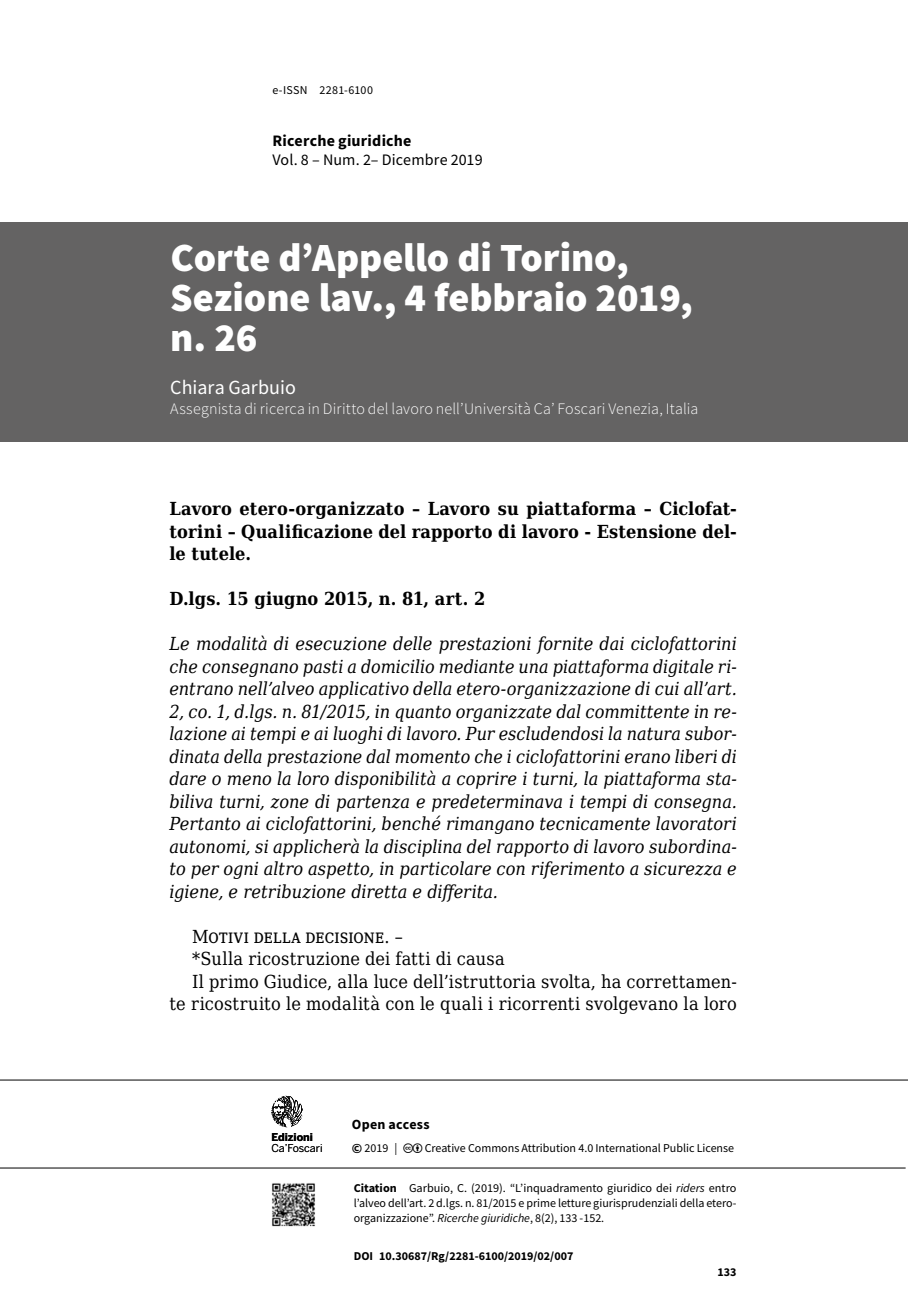
<style>
.page{position:relative;width:908px;height:1304px;background:#fff}
.page>*{position:absolute;margin:0;border:0;box-sizing:border-box;transform-origin:0 0}
.t1{font:900 40px/40px "Source Sans Pro";color:#fff}
.t2{font:20px "Source Sans Pro";color:#fff}
.t3{font:italic 18px/22.4px "DejaVu Serif Condensed";color:#000;text-align:justify}
.t4{font:18px "DejaVu Serif Condensed";letter-spacing:.01em;color:#000}
.t5{font:700 18px/22.4px "DejaVu Serif Condensed";color:#000;text-align:justify}
.t6{font:18px "ECF Serif Condensed SC";letter-spacing:.005em;color:#000}
.t7{font:300 16px "Source Sans Pro";letter-spacing:.01em;color:#fff}
.t8{font:16px "Source Sans Pro";letter-spacing:.01em;color:#000}
.t9{font:700 16px "Source Sans Pro";letter-spacing:.015em;color:#000}
.t10{font:700 14px "Source Sans Pro";letter-spacing:.02em;color:#000}
.t11{font:12px/15px "Source Sans Pro";color:#000;text-align:justify}
.t12{font:700 12px "Source Sans Pro";color:#000}
.t13{font:12px "Source Sans Pro";letter-spacing:.02em;color:#000}
.t14{font:10.8px "Benton Sans";letter-spacing:-.01em;color:#000}
.t15{font:700 10.8px "Benton Sans";color:#000}
.s1{font-family:"DejaVu Serif Condensed"}
.s2{font-weight:700;font-size:14px}
.s3{font-weight:700}
.s4{font-style:italic}
</style>
<div class="page">
<hr style="left:0;top:1168px;width:905px;height:1px;background:#000">
<img style="left:272px;top:1183px;width:43px;height:44px">
<svg style="left:271px;top:1096px;width:32px;height:31px"></svg>
<hr style="left:0;top:1080px;width:907px;height:1px;background:#000">
<div style="left:0;top:223px;width:907px;height:219px;background:#646363"></div>
<p class="t13" style="left:272px;top:82px;width:102px">e-ISSN 2281-6100</p>
<p class="t9" style="left:272px;top:130px;width:141px">Ricerche giuridiche</p>
<p class="t8" style="left:272px;top:150px;width:212px">Vol. 8 – Num. 2– Dicembre 2019</p>
<h1 class="t1" style="left:170px;top:237px;width:524px">Corte d’Appello di Torino,<br>Sezione lav., 4 febbraio 2019, n. 26</h1>
<p class="t2" style="left:170px;top:375px;width:127px">Chiara Garbuio</p>
<p class="t7" style="left:170px;top:399px;width:529px">Assegnista di ricerca in Diritto del lavoro nell’Università Ca’ Foscari Venezia, Italia</p>
<p class="t5" style="left:169px;top:497px;width:568px">Lavoro etero-organizzato – Lavoro su piattaforma – Ciclofat&shy;torini – Qualificazione del rapporto di lavoro - Estensione del&shy;le tutele.</p>
<p class="t5" style="left:169px;top:587px;width:317px">D.lgs. 15 giugno 2015, n. 81, art. 2</p>
<p class="t3" style="left:169px;top:632px;width:568px">Le modalità di esecuzione delle prestazioni fornite dai ciclofattorini che consegnano pasti a domicilio mediante una piattaforma digitale ri&shy;entrano nell’alveo applicativo della etero-organizzazione di cui all’art.<br>2, co. 1, d.lgs. n. 81/2015, in quanto organizzate dal committente in re&shy;lazione ai tempi e ai luoghi di lavoro. Pur escludendosi la natura subor&shy;dinata della prestazione dal momento che i ciclofattorini erano liberi di dare o meno la loro disponibilità a coprire i turni, la piattaforma sta&shy;biliva turni, zone di partenza e predeterminava i tempi di consegna.<br>Pertanto ai ciclofattorini, benché rimangano tecnicamente lavoratori autonomi, si applicherà la disciplina del rapporto di lavoro subordina&shy;to per ogni altro aspetto, in particolare con riferimento a sicurezza e igiene, e retribuzione diretta e differita.</p>
<p class="t6" style="left:192px;top:923px;width:212px">Motivi della decisione<span class="s1">. –</span></p>
<p class="t4" style="left:192px;top:945px;width:314px">*Sulla ricostruzione dei fatti di causa</p>
<p class="t4" style="left:192px;top:968px;width:546px">Il primo Giudice, alla luce dell’istruttoria svolta, ha correttamen-</p>
<p class="t4" style="left:169px;top:990px;width:568px">te ricostruito le modalità con le quali i ricorrenti svolgevano la loro</p>
<p class="t15" style="left:271px;top:1131px;width:43px">Edizioni</p>
<p class="t14" style="left:271px;top:1142px;width:53px">Ca’Foscari</p>
<p class="t10" style="left:351px;top:1115px;width:79px">Open access</p>
<p class="t11" style="left:351px;top:1140px;width:47px"><span class="s2">©</span> 2019 |</p>
<p class="t11" style="left:424px;top:1140px;width:311px">Creative Commons Attribution 4.0 International Public License</p>
<p class="t11" style="left:353px;top:1181px;width:384px"><span class="s3">Citation</span> Garbuio, C. (2019). “L’inquadramento giuridico dei <span class="s4">riders</span> entro l’alveo dell’art. 2 d.lgs. n. 81/2015 e prime letture giurisprudenziali della etero&shy;organizzazione”. <span class="s4">Ricerche giuridiche</span>, 8(2), 133 -152.</p>
<p class="t12" style="left:353px;top:1248px;width:221px">DOI 10.30687/Rg/2281-6100/2019/02/007</p>
<p class="t12" style="left:717px;top:1264px;width:21px">133</p>
</div>
